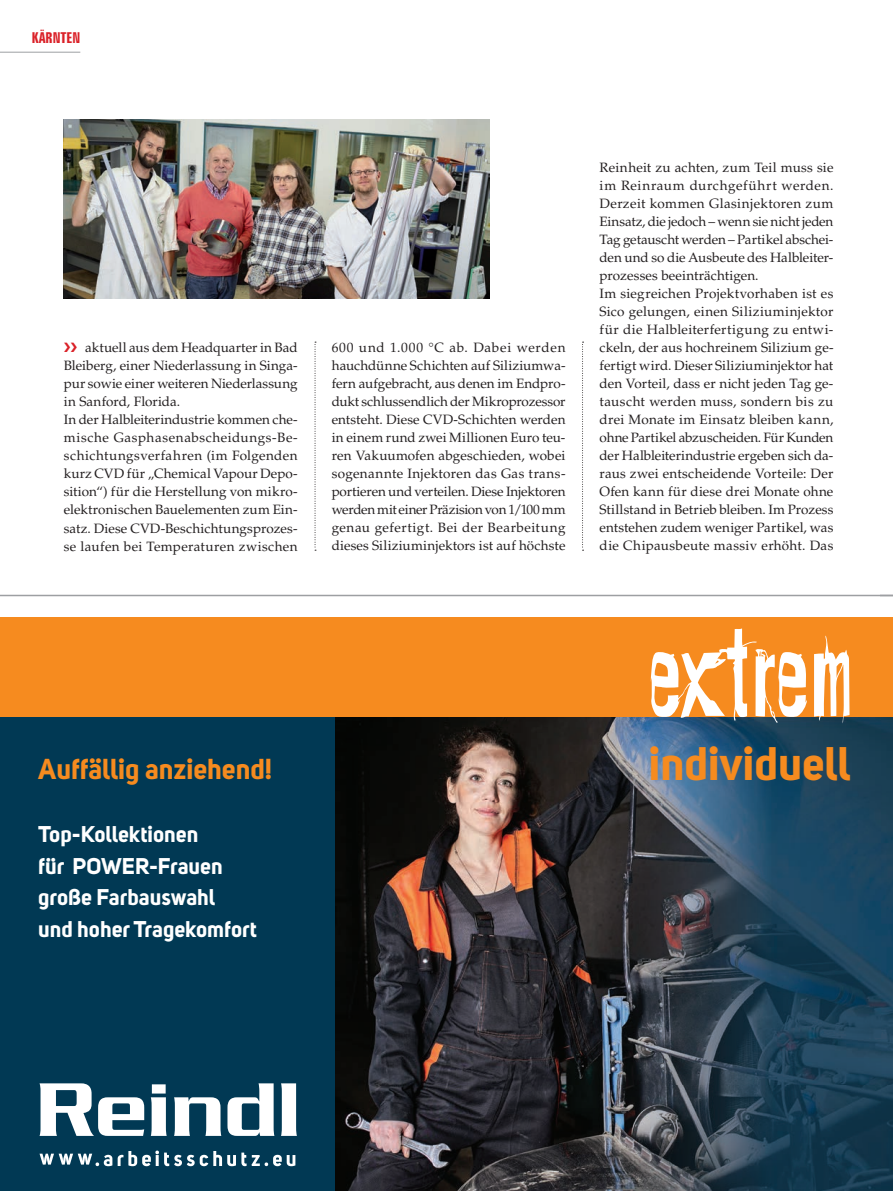
<style>
.page{position:relative;width:893px;height:1191px;background:#fff}
.page>*{position:absolute;margin:0;border:0;box-sizing:border-box;transform-origin:0 0}
.t1{font:700 46.5px "Uni Sans";color:#f68b1f}
.t2{font:700 28.5px "Uni Sans";color:#f68b1f}
.t3{font:700 22.5px/31.5px "Uni Sans";color:#fff}
.t4{font:700 extra-condensed 15px "Zurich BT";color:#da2128}
.t5{font:13.5px/18px "Palatino LT Std";letter-spacing:.01em;color:#231f20}
</style>
<div class="page">
<hr style="left:0;top:52px;width:80px;height:1px;background:#9d9fa2">
<svg style="left:582px;top:342px;width:2px;height:209px"></svg>
<svg style="left:315px;top:342px;width:1px;height:209px"></svg>
<img style="left:64px;top:119px;width:425px;height:179px">
<hr style="left:0;top:595px;width:893px;height:1px;background:#9d9fa2">
<img style="left:335px;top:716px;width:224px;height:475px">
<div style="left:0;top:716px;width:335px;height:475px;background:#013954"></div>
<img style="left:559px;top:716px;width:334px;height:475px">
<div style="left:0;top:617px;width:893px;height:99px;background:#f68b1f"></div>
<svg style="left:40px;top:1083px;width:104px;height:52px"></svg>
<svg style="left:151px;top:1084px;width:16px;height:51px"></svg>
<svg style="left:174px;top:1097px;width:47px;height:38px"></svg>
<svg style="left:227px;top:1083px;width:47px;height:52px"></svg>
<svg style="left:281px;top:1083px;width:16px;height:52px"></svg>
<svg style="left:40px;top:1153px;width:72px;height:13px"></svg>
<svg style="left:118px;top:1150px;width:177px;height:16px"></svg>
<svg style="left:651px;top:628px;width:156px;height:95px"></svg>
<svg style="left:814px;top:636px;width:35px;height:87px"></svg>
<p class="t4" style="left:32px;top:29px;width:50px">KÄRNTEN</p>
<p class="t5" style="left:64px;top:339px;width:235px;text-indent:21px">aktuell aus dem Headquarter in Bad Bleiberg, einer Niederlassung in Singa&shy;pur sowie einer weiteren Niederlassung in Sanford, Florida.<br>In der Halbleiterindustrie kommen che&shy;mische Gasphasenabscheidungs-Be&shy;schichtungsverfahren (im Folgenden kurz CVD für „Chemical Vapour Depo&shy;sition“) für die Herstellung von mikro&shy;elektronischen Bauelementen zum Ein&shy;satz. Diese CVD-Beschichtungsprozes&shy;se laufen bei Temperaturen zwischen</p>
<p class="t5" style="left:332px;top:339px;width:235px;text-align:justify">600 und 1.000 °C ab. Dabei werden hauchdünne Schichten auf Siliziumwa&shy;fern aufgebracht, aus denen im Endpro&shy;dukt schlussendlich der Mikroprozessor entsteht. Diese CVD-Schichten werden in einem rund zwei Millionen Euro teu&shy;ren Vakuumofen abgeschieden, wobei sogenannte Injektoren das Gas trans&shy;portieren und verteilen. Diese Injektoren werden mit einer Präzision von 1/100 mm genau gefertigt. Bei der Bearbeitung dieses Siliziuminjektors ist auf höchste</p>
<p class="t5" style="left:600px;top:159px;width:235px">Reinheit zu achten, zum Teil muss sie im Reinraum durchgeführt werden.<br>Derzeit kommen Glasinjektoren zum Einsatz, die jedoch – wenn sie nicht jeden Tag getauscht werden – Partikel abschei&shy;den und so die Ausbeute des Halbleiter&shy;prozesses beeinträchtigen.<br>Im siegreichen Projektvorhaben ist es Sico gelungen, einen Siliziuminjektor für die Halbleiterfertigung zu entwi&shy;ckeln, der aus hochreinem Silizium ge&shy;fertigt wird. Dieser Siliziuminjektor hat den Vorteil, dass er nicht jeden Tag ge&shy;tauscht werden muss, sondern bis zu drei Monate im Einsatz bleiben kann, ohne Partikel abzuscheiden. Für Kunden der Halbleiterindustrie ergeben sich da&shy;raus zwei entscheidende Vorteile: Der Ofen kann für diese drei Monate ohne Stillstand in Betrieb bleiben. Im Prozess entstehen zudem weniger Partikel, was die Chipausbeute massiv erhöht. Das</p>
<h2 class="t2" style="left:38px;top:751px;width:235px">Auffällig anziehend!</h2>
<h3 class="t3" style="left:38px;top:818px;width:220px">Top-Kollektionen<br>für POWER-Frauen große Farbauswahl<br>und hoher Tragekomfort</h3>
<h1 class="t1" style="left:649px;top:735px;width:203px">individuell</h1>
</div>
